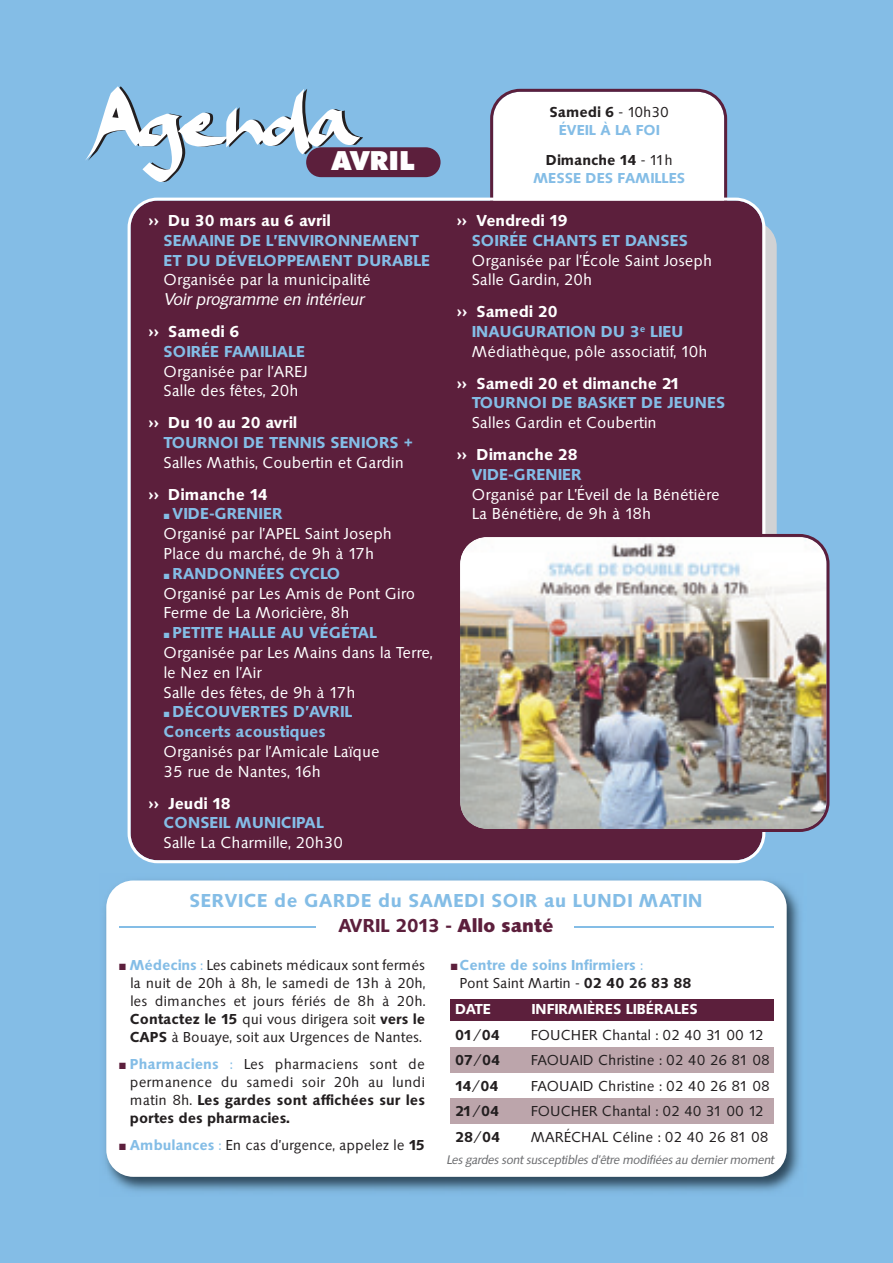
<style>
.page{position:relative;width:893px;height:1263px;background:#84bde6}
.page>*{position:absolute;margin:0;border:0;box-sizing:border-box;transform-origin:0 0}
.t1{font:900 26.4px "Futura BT";color:#fff}
.t2{font:600 19.5px/25.5px "Saxony";letter-spacing:.025em;color:#84bde6;text-align:center}
.t3{font:16.5px/19.8px "Saxony";color:#fff}
.t4{font:600 16.5px/19.8px "Saxony";color:#84bde6}
.t5{font:italic 16.5px/31.8px "Saxony";color:#fff}
.t6{font:15px/18px "Saxony";color:#231f20;text-align:justify}
.t7{font:600 15px/18px "Saxony";color:#84bde6;text-align:center}
.t8{font:600 15px "Saxony";color:#231f20}
.t9{font:600 15px "Saxony";color:#fff}
.t10{font:italic 12px "Saxony";color:#6c6d70}
.s1{font-weight:700;color:#fff}
.s2{color:#fff}
.s3{font-weight:700;font-style:normal}
.s4{font-weight:600;font-style:normal}
.s5{font-weight:700}
.s6{font-weight:600}
.s7{color:#84bde6}
.s8{font-weight:600;color:#84bde6}
.s9{color:#231f20}
.s10{font-weight:400;color:#231f20}
.s11{color:#5c1f3c}
.s12{font-weight:700;color:#5c1f3c}
.s13{font-weight:400}
</style>
<div class="page">
<svg style="left:490px;top:89px;width:237px;height:109px;background:#f4f3f5"></svg>
<img style="left:105px;top:880px;width:695px;height:312px">
<div style="left:106px;top:880px;width:681px;height:297px;background:#fff;border-radius:27px"></div>
<div style="left:451px;top:1098px;width:323px;height:26px;background:#bca5ab"></div>
<div style="left:451px;top:1047px;width:323px;height:26px;background:#bca5ab"></div>
<div style="left:451px;top:999px;width:323px;height:21px;background:#5c1f3c"></div>
<hr style="left:119px;top:926px;width:196px;height:2px;background:#84bde6">
<hr style="left:575px;top:926px;width:199px;height:2px;background:#84bde6">
<div style="left:306px;top:147px;width:135px;height:30px;background:#5c1f3c;border-radius:15px"></div>
<svg style="left:85px;top:86px;width:278px;height:96px"></svg>
<div style="left:128px;top:198px;width:637px;height:665px;background:#5c1f3c"></div>
<img style="left:457px;top:534px;width:372px;height:298px">
<h1 class="t1" style="left:332px;top:150px;width:84px">AVRIL</h1>
<p class="t4" style="left:164px;top:210px;width:268px;text-indent:-15px"><span class="s1">&gt;&gt;</span> <span class="s2">Du 30 mars au 6 avril<br></span>SEMAINE DE L’ENVIRONNEMENT<br>ET DU DÉVELOPPEMENT DURABLE</p>
<p class="t3" style="left:164px;top:270px;width:209px">Organisée par la municipalité</p>
<p class="t5" style="left:149px;top:284px;width:216px;text-indent:15px">Voir programme en intérieur <span class="s3">&gt;&gt;</span> <span class="s4">Samedi 6</span></p>
<p class="t4" style="left:164px;top:341px;width:143px">SOIRÉE FAMILIALE</p>
<p class="t3" style="left:164px;top:361px;width:146px">Organisée par l'AREJ<br>Salle des fêtes, 20h</p>
<p class="t4" style="left:164px;top:413px;width:251px;text-indent:-15px"><span class="s1">&gt;&gt;</span> <span class="s2">Du 10 au 20 avril<br></span>TOURNOI DE TENNIS SENIORS +</p>
<p class="t3" style="left:149px;top:446px;width:257px;line-height:31.8px;text-indent:15px">Salles Mathis, Coubertin et Gardin <span class="s5">&gt;&gt;</span> <span class="s6">Dimanche 14</span></p>
<p class="t3" style="left:164px;top:504px;width:230px"><span class="s7">■</span> <span class="s8">VIDE-GRENIER<br></span>Organisé par l’APEL Saint Joseph<br>Place du marché, de 9h à 17h</p>
<p class="t3" style="left:164px;top:563px;width:253px"><span class="s7">■</span> <span class="s8">RANDONNÉES CYCLO<br></span>Organisé par Les Amis de Pont Giro<br>Ferme de La Moricière, 8h</p>
<p class="t3" style="left:164px;top:623px;width:270px"><span class="s7">■</span> <span class="s8">PETITE HALLE AU VÉGÉTAL<br></span>Organisée par Les Mains dans la Terre, le Nez en l’Air<br>Salle des fêtes, de 9h à 17h</p>
<p class="t4" style="left:164px;top:702px;width:191px">■ DÉCOUVERTES D’AVRIL<br>Concerts acoustiques</p>
<p class="t3" style="left:164px;top:741px;width:218px">Organisés par l’Amicale Laïque<br>35 rue de Nantes, 16h</p>
<p class="t4" style="left:164px;top:793px;width:162px;text-indent:-15px"><span class="s1">&gt;&gt;</span> <span class="s2">Jeudi 18<br></span>CONSEIL MUNICIPAL</p>
<p class="t3" style="left:164px;top:833px;width:181px">Salle La Charmille, 20h30</p>
<p class="t7" style="left:550px;top:103px;width:121px"><span class="s9">Samedi 6</span> <span class="s10">- 10h30<br></span>ÉVEIL À LA FOI</p>
<p class="t7" style="left:534px;top:151px;width:153px"><span class="s9">Dimanche 14</span> <span class="s10">- 11h<br></span>MESSE DES FAMILLES</p>
<p class="t4" style="left:472px;top:210px;width:218px;text-indent:-15px"><span class="s1">&gt;&gt;</span> <span class="s2">Vendredi 19<br></span>SOIRÉE CHANTS ET DANSES</p>
<p class="t3" style="left:472px;top:250px;width:242px">Organisée par l’École Saint Joseph<br>Salle Gardin, 20h</p>
<p class="t3" style="left:472px;top:302px;width:237px;text-indent:-15px"><span class="s5">&gt;&gt;</span> <span class="s6">Samedi 20<br></span><span class="s8">INAUGURATION DU 3</span><sup>e</sup> <span class="s8">LIEU<br></span>Médiathèque, pôle associatif, 10h</p>
<p class="t4" style="left:472px;top:373px;width:255px;text-indent:-15px"><span class="s1">&gt;&gt;</span> <span class="s2">Samedi 20 et dimanche 21<br></span>TOURNOI DE BASKET DE JEUNES</p>
<p class="t3" style="left:457px;top:407px;width:201px;line-height:31.8px;text-indent:15px">Salles Gardin et Coubertin <span class="s5">&gt;&gt;</span> <span class="s6">Dimanche 28</span></p>
<p class="t4" style="left:472px;top:464px;width:112px">VIDE-GRENIER</p>
<p class="t3" style="left:472px;top:484px;width:249px">Organisé par L’Éveil de la Bénétière<br>La Bénétière, de 9h à 18h</p>
<p class="t2" style="left:190px;top:887px;width:515px">SERVICE de GARDE du SAMEDI SOIR au LUNDI MATIN<br><span class="s11">AVRIL 2013 -</span> <span class="s12">Allo santé</span></p>
<p class="t6" style="left:130px;top:956px;width:297px;text-indent:-11px"><span class="s11">■</span> <span class="s8">Médecins</span> <span class="s7">:</span> Les cabinets médicaux sont fermés la nuit de 20h à 8h, le samedi de 13h à 20h, les dimanches et jours fériés de 8h à 20h.<br><span class="s6">Contactez le 15</span> qui vous dirigera soit <span class="s6">vers le CAPS</span> à Bouaye, soit aux Urgences de Nantes.</p>
<p class="t6" style="left:130px;top:1055px;width:297px;text-indent:-11px"><span class="s11">■</span> <span class="s8">Pharmaciens</span> <span class="s7">:</span> Les pharmaciens sont de permanence du samedi soir 20h au lundi matin 8h. <span class="s6">Les gardes sont affichées sur les portes des pharmacies.</span></p>
<p class="t6" style="left:119px;top:1136px;width:308px"><span class="s11">■</span> <span class="s8">Ambulances</span> <span class="s7">:</span> En cas d’urgence, appelez le <span class="s6">15</span></p>
<p class="t7" style="left:460px;top:956px;width:233px;text-align:left;text-indent:-9px"><span class="s11">■</span> Centre de soins Infirmiers <span class="s13">:<br></span><span class="s10">Pont Saint Martin -</span> <span class="s9">02 40 26 83 88</span></p>
<p class="t9" style="left:455px;top:1000px;width:38px">DATE</p>
<p class="t9" style="left:532px;top:1000px;width:168px">INFIRMIÈRES LIBÉRALES</p>
<p class="t8" style="left:455px;top:1026px;width:46px">01/04</p>
<p class="t6" style="left:531px;top:1025px;width:234px">FOUCHER Chantal : 02 40 31 00 12</p>
<p class="t8" style="left:455px;top:1051px;width:47px">07/04</p>
<p class="t6" style="left:531px;top:1051px;width:241px">FAOUAID Christine : 02 40 26 81 08</p>
<p class="t8" style="left:455px;top:1077px;width:45px">14/04</p>
<p class="t6" style="left:531px;top:1076px;width:241px">FAOUAID Christine : 02 40 26 81 08</p>
<p class="t8" style="left:455px;top:1102px;width:46px">21/04</p>
<p class="t6" style="left:531px;top:1102px;width:234px">FOUCHER Chantal : 02 40 31 00 12</p>
<p class="t8" style="left:455px;top:1128px;width:47px">28/04</p>
<p class="t6" style="left:531px;top:1127px;width:239px">MARÉCHAL Céline : 02 40 26 81 08</p>
<p class="t10" style="left:447px;top:1152px;width:329px">Les gardes sont susceptibles d’être modifiées au dernier moment</p>
</div>
